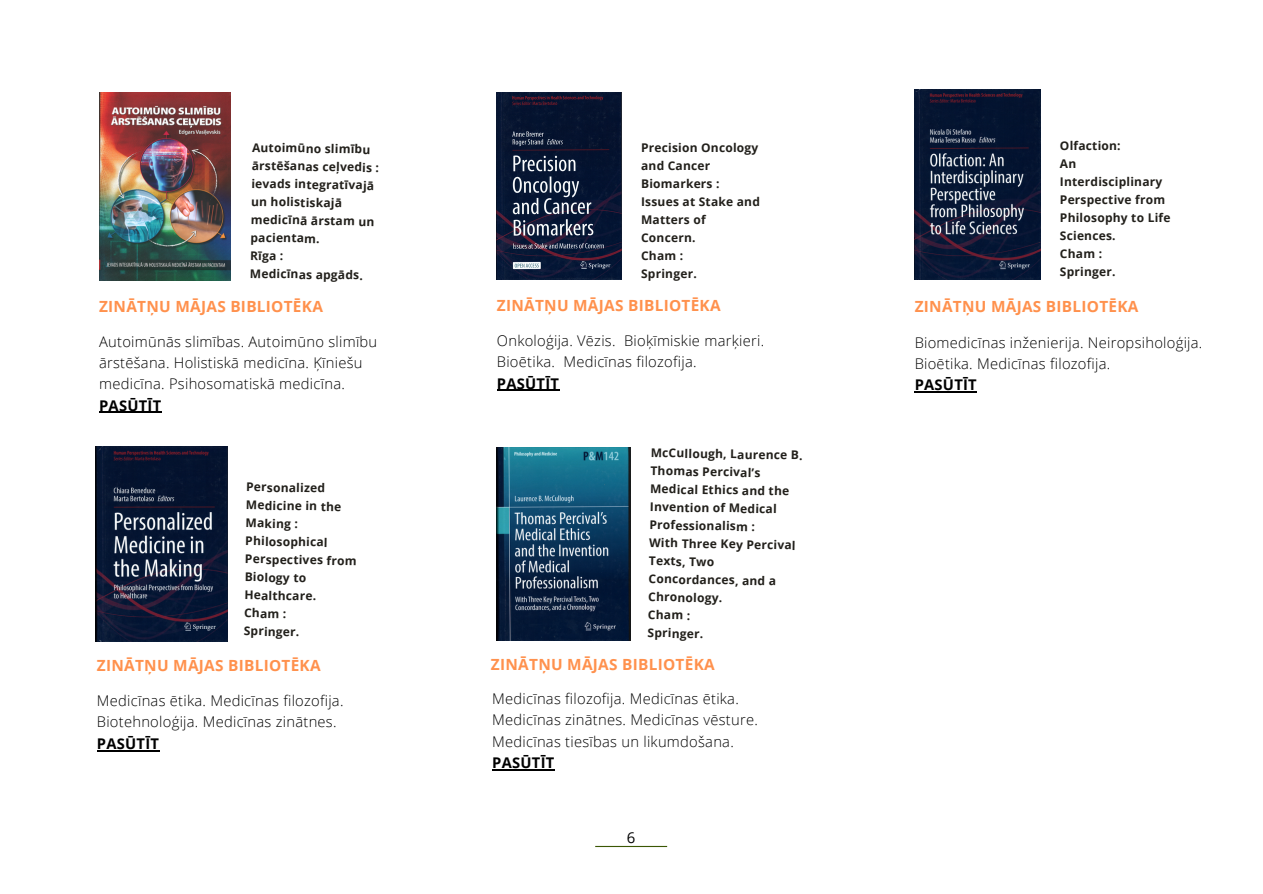
<style>
.page{position:relative;width:1263px;height:894px;background:#fff}
.page>*{position:absolute;margin:0;border:0;box-sizing:border-box;transform-origin:0 0}
.t1{font:700 15.45px "Open Sans";letter-spacing:.02em;color:#ff914d}
.t2{font:15px "Open Sans";color:#000}
.t3{font:300 14.7px/21.3px "Open Sans";letter-spacing:.02em;color:#000}
.t4{font:700 14.7px "Open Sans";letter-spacing:.02em;color:#000}
.t5{font:700 12px/18px "Open Sans";letter-spacing:.02em;color:#22201b}
</style>
<div class="page">
<hr style="left:595px;top:845px;width:72px;height:1px;background:#3b5704">
<img style="left:99px;top:93px;width:132px;height:188px">
<img style="left:497px;top:93px;width:125px;height:187px">
<img style="left:915px;top:89px;width:126px;height:190px">
<img style="left:96px;top:446px;width:131px;height:195px">
<img style="left:497px;top:448px;width:134px;height:192px">
<hr style="left:99px;top:411px;width:63px;height:2px;background:#000">
<hr style="left:497px;top:390px;width:62px;height:1px;background:#000">
<hr style="left:915px;top:391px;width:62px;height:1px;background:#000">
<hr style="left:97px;top:749px;width:62px;height:1px;background:#000">
<hr style="left:492px;top:768px;width:63px;height:2px;background:#000">
<p class="t5" style="left:252px;top:138px;width:129px;rotate:1deg">Autoimūno slimību ārstēšanas ceļvedis :</p>
<p class="t5" style="left:252px;top:174px;width:125px;rotate:1deg">ievads integratīvajā un holistiskajā medicīnā ārstam un pacientam.</p>
<p class="t5" style="left:250px;top:246px;width:35px;rotate:1deg">Rīga :</p>
<p class="t5" style="left:250px;top:264px;width:114px;rotate:1deg">Medicīnas apgāds.</p>
<p class="t5" style="left:641px;top:138px;width:120px">Precision Oncology and Cancer<br>Biomarkers :<br>Issues at Stake and<br>Matters of<br>Concern.</p>
<p class="t5" style="left:641px;top:246px;width:44px">Cham :</p>
<p class="t5" style="left:641px;top:264px;width:57px">Springer.</p>
<p class="t5" style="left:1060px;top:137px;width:62px">Olfaction:</p>
<p class="t5" style="left:1060px;top:155px;width:112px">An<br>Interdisciplinary<br>Perspective from<br>Philosophy to Life<br>Sciences.</p>
<p class="t5" style="left:1060px;top:245px;width:44px">Cham :</p>
<p class="t5" style="left:1060px;top:263px;width:57px">Springer.</p>
<p class="t1" style="left:99px;top:295px;width:225px">ZINĀTŅU MĀJAS BIBLIOTĒKA</p>
<p class="t1" style="left:497px;top:294px;width:225px">ZINĀTŅU MĀJAS BIBLIOTĒKA</p>
<p class="t1" style="left:915px;top:295px;width:225px">ZINĀTŅU MĀJAS BIBLIOTĒKA</p>
<p class="t3" style="left:99px;top:330px;width:280px">Autoimūnās slimības. Autoimūno slimību ārstēšana. Holistiskā medicīna. Ķīniešu medicīna. Psihosomatiskā medicīna.</p>
<p class="t4" style="left:99px;top:395px;width:64px">PASŪTĪT</p>
<p class="t5" style="left:246px;top:477px;width:113px;rotate:1deg">Personalized<br>Medicine in the<br>Making :<br>Philosophical<br>Perspectives from<br>Biology to<br>Healthcare.</p>
<p class="t5" style="left:244px;top:603px;width:44px;rotate:1deg">Cham :</p>
<p class="t5" style="left:244px;top:621px;width:57px;rotate:1deg">Springer.</p>
<p class="t3" style="left:497px;top:329px;width:269px">Onkoloģija. Vēzis. Bioķīmiskie marķieri.<br>Bioētika. Medicīnas filozofija.</p>
<p class="t4" style="left:497px;top:373px;width:64px">PASŪTĪT</p>
<p class="t5" style="left:651px;top:443px;width:153px;rotate:1deg">McCullough, Laurence B.<br>Thomas Percival’s<br>Medical Ethics and the<br>Invention of Medical<br>Professionalism :</p>
<p class="t5" style="left:649px;top:533px;width:148px;rotate:1deg">With Three Key Percival<br>Texts, Two<br>Concordances, and a<br>Chronology.</p>
<p class="t5" style="left:648px;top:605px;width:44px;rotate:1deg">Cham :</p>
<p class="t5" style="left:648px;top:623px;width:57px;rotate:1deg">Springer.</p>
<p class="t1" style="left:97px;top:654px;width:225px">ZINĀTŅU MĀJAS BIBLIOTĒKA</p>
<p class="t1" style="left:491px;top:653px;width:225px">ZINĀTŅU MĀJAS BIBLIOTĒKA</p>
<p class="t3" style="left:97px;top:689px;width:248px">Medicīnas ētika. Medicīnas filozofija.<br>Biotehnoloģija. Medicīnas zinātnes.</p>
<p class="t4" style="left:97px;top:733px;width:64px">PASŪTĪT</p>
<p class="t3" style="left:492px;top:687px;width:267px">Medicīnas filozofija. Medicīnas ētika.<br>Medicīnas zinātnes. Medicīnas vēsture.<br>Medicīnas tiesības un likumdošana.</p>
<p class="t4" style="left:492px;top:752px;width:64px">PASŪTĪT</p>
<p class="t2" style="left:627px;top:826px;width:10px">6</p>
<p class="t3" style="left:915px;top:331px;width:289px">Biomedicīnas inženierija. Neiropsiholoģija.<br>Bioētika. Medicīnas filozofija.</p>
<p class="t4" style="left:915px;top:374px;width:64px">PASŪTĪT</p>
</div>
